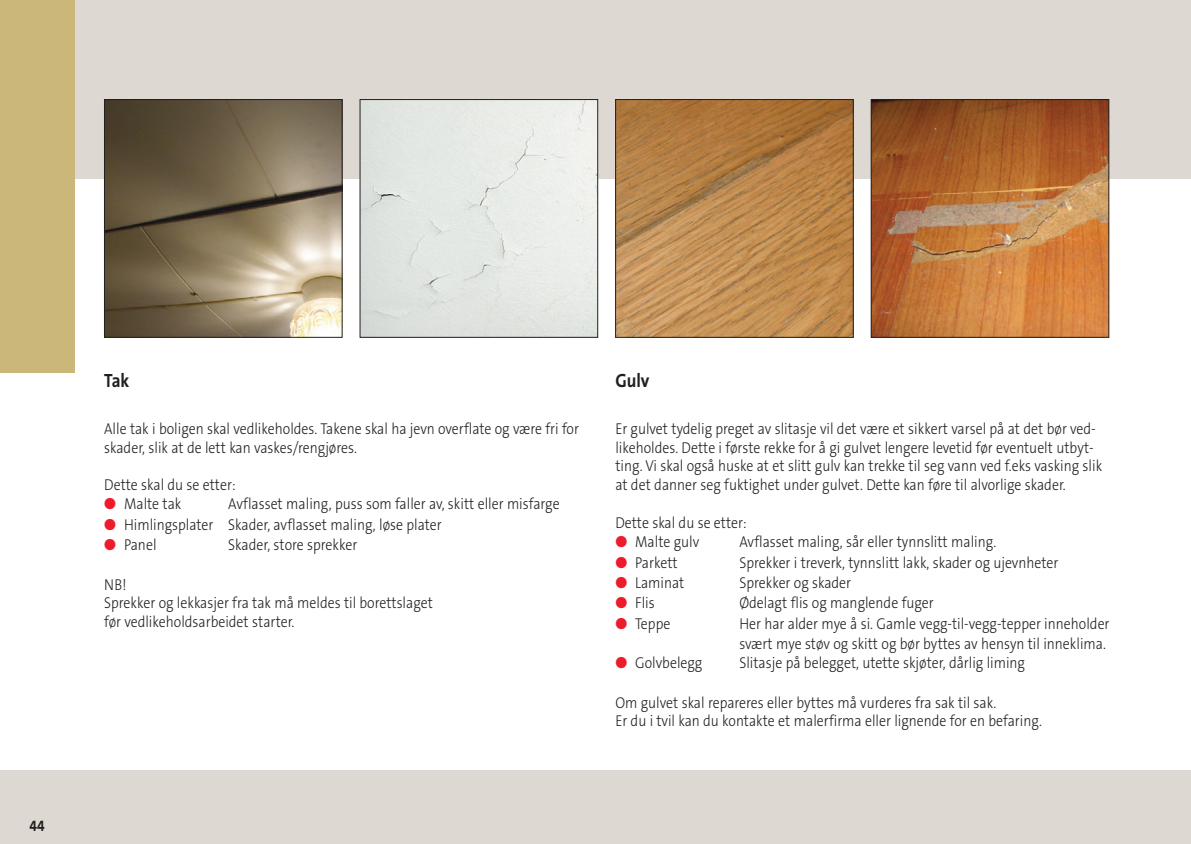
<style>
.page{position:relative;width:1191px;height:844px;background:#fff}
.page>*{position:absolute;margin:0;border:0;box-sizing:border-box;transform-origin:0 0}
.t1{font:700 19.25px "The Sans B7";color:#231f20;scale:.88 1}
.t2{font:300 15.75px/18.9px "The Sans B3";color:#231f20;scale:.88 1}
.t3{font:700 15.75px "The Sans B7";color:#231f20;scale:.88 1}
.s1{color:#ee1b2c}
</style>
<div class="page">
<div style="left:0;top:770px;width:1191px;height:73px;background:#ddd9d2"></div>
<div style="left:0;top:0;width:1191px;height:179px;background:#ddd9d2"></div>
<div style="left:0;top:0;width:74px;height:372px;background:#ccb77b"></div>
<img style="left:617px;top:101px;width:234px;height:234px">
<div style="left:615px;top:99px;width:238px;height:238px;border:1px solid #231f20"></div>
<img style="left:873px;top:101px;width:234px;height:234px">
<div style="left:871px;top:99px;width:238px;height:238px;border:1px solid #231f20"></div>
<img style="left:106px;top:101px;width:234px;height:234px">
<div style="left:104px;top:99px;width:238px;height:238px;border:1px solid #231f20"></div>
<img style="left:362px;top:101px;width:234px;height:234px">
<div style="left:360px;top:99px;width:238px;height:238px;border:1px solid #231f20"></div>
<p class="t3" style="left:29px;top:819px;width:19px">44</p>
<p class="t1" style="left:104px;top:373px;width:30px">Tak</p>
<p class="t2" style="left:104px;top:420px;width:541px">Alle tak i boligen skal vedlikeholdes. Takene skal ha jevn overflate og være fri for skader, slik at de lett kan vaskes/rengjøres.</p>
<p class="t2" style="left:104px;top:477px;width:151px">Dette skal du se etter:</p>
<p class="t2" style="left:104px;top:496px;width:89px"><span class="s1">●</span> Malte tak</p>
<p class="t2" style="left:228px;top:496px;width:378px">Avflasset maling, puss som faller av, skitt eller misfarge</p>
<p class="t2" style="left:104px;top:516px;width:385px"><span class="s1">●</span> Himlingsplater Skader, avflasset maling, løse plater</p>
<p class="t2" style="left:104px;top:536px;width:61px"><span class="s1">●</span> Panel</p>
<p class="t2" style="left:228px;top:536px;width:148px">Skader, store sprekker</p>
<p class="t2" style="left:104px;top:576px;width:375px">NB!<br>Sprekker og lekkasjer fra tak må meldes til borettslaget før vedlikeholdsarbeidet starter.</p>
<p class="t1" style="left:615px;top:373px;width:40px">Gulv</p>
<p class="t2" style="left:615px;top:420px;width:555px">Er gulvet tydelig preget av slitasje vil det være et sikkert varsel på at det bør ved&shy;likeholdes. Dette i første rekke for å gi gulvet lengere levetid før eventuelt utbyt&shy;ting. Vi skal også huske at et slitt gulv kan trekke til seg vann ved f.eks vasking slik at det danner seg fuktighet under gulvet. Dette kan føre til alvorlige skader.</p>
<p class="t2" style="left:615px;top:514px;width:151px">Dette skal du se etter:</p>
<p class="t2" style="left:615px;top:533px;width:97px"><span class="s1">●</span> Malte gulv</p>
<p class="t2" style="left:739px;top:533px;width:293px">Avflasset maling, sår eller tynnslitt maling.</p>
<p class="t2" style="left:615px;top:554px;width:72px"><span class="s1">●</span> Parkett</p>
<p class="t2" style="left:739px;top:554px;width:364px">Sprekker i treverk, tynnslitt lakk, skader og ujevnheter</p>
<p class="t2" style="left:615px;top:574px;width:80px"><span class="s1">●</span> Laminat</p>
<p class="t2" style="left:739px;top:574px;width:128px">Sprekker og skader</p>
<p class="t2" style="left:615px;top:595px;width:46px"><span class="s1">●</span> Flis</p>
<p class="t2" style="left:739px;top:595px;width:222px">Ødelagt flis og manglende fuger</p>
<p class="t2" style="left:615px;top:615px;width:64px"><span class="s1">●</span> Teppe</p>
<p class="t2" style="left:739px;top:614px;width:422px;line-height:20.5px">Her har alder mye å si. Gamle vegg-til-vegg-tepper inneholder svært mye støv og skitt og bør byttes av hensyn til inneklima.</p>
<p class="t2" style="left:615px;top:654px;width:100px"><span class="s1">●</span> Golvbelegg</p>
<p class="t2" style="left:739px;top:654px;width:326px">Slitasje på belegget, utette skjøter, dårlig liming</p>
<p class="t2" style="left:615px;top:694px;width:486px">Om gulvet skal repareres eller byttes må vurderes fra sak til sak.<br>Er du i tvil kan du kontakte et malerfirma eller lignende for en befaring.</p>
</div>
